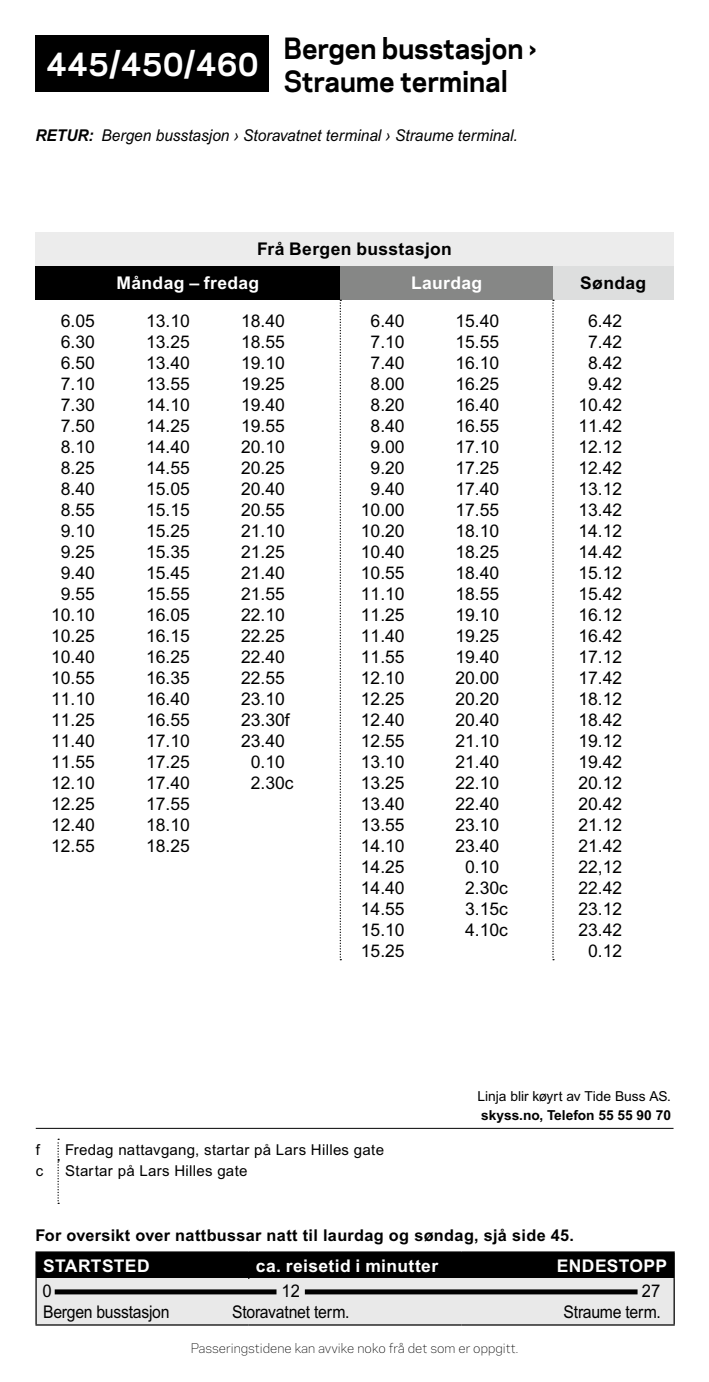
<style>
.page{position:relative;width:709px;height:1382px;background:#fff}
.page>*{position:absolute;margin:0;border:0;box-sizing:border-box;transform-origin:0 0}
.Linjenummer{font:700 30px "Galaxie Polaris";color:#fff}
.Linjenavn_tittel{font:700 27.5px/33px "Galaxie Polaris";letter-spacing:-.005em;color:#000;scale:.95 1}
.t1{font:17.5px/21px "Arial MT Pro";color:#000;text-align:center}
.t2{font:700 17.5px "Arial MT Pro";letter-spacing:.02em;color:#fff}
.t3{font:17.5px "Arial MT Pro";color:#000;scale:.9 1}
.t4{font:700 17.5px/34px "Arial MT Pro";letter-spacing:.02em;color:#000}
.t5{font:17.5px "Arial MT Pro";color:#000;scale:.95 1}
.t6{font:italic 16.25px "Arial MT Pro";color:#000;scale:.95 1}
.t7{font:700 16.25px "Arial MT Pro";letter-spacing:.02em;color:#000}
.t8{font:15px "Arial MT Pro";letter-spacing:.02em;color:#000}
.t9{font:13.75px/18.8px "Arial MT Pro";color:#000}
.t10{font:300 12.5px "Galaxie Polaris";color:#000}
.s1{font-weight:700}
.s2{color:#fff}
</style>
<div class="page">
<hr style="left:36px;top:1128px;width:637px;height:1px;background:#000">
<svg style="left:57px;top:1139px;width:2px;height:65px"></svg>
<div style="left:35px;top:232px;width:638px;height:34px;background:#ececec"></div>
<div style="left:35px;top:266px;width:305px;height:34px;background:#000"></div>
<div style="left:340px;top:266px;width:213px;height:34px;background:#868786"></div>
<div style="left:553px;top:266px;width:120px;height:34px;background:#dddede"></div>
<svg style="left:340px;top:300px;width:1px;height:660px"></svg>
<svg style="left:552px;top:300px;width:2px;height:660px"></svg>
<div style="left:36px;top:1279px;width:638px;height:46px;background:#e9e9e9"></div>
<hr style="left:35px;top:1324px;width:214px;height:2px;background:#000">
<hr style="left:249px;top:1324px;width:212px;height:2px;background:#000">
<hr style="left:461px;top:1324px;width:213px;height:2px;background:#000">
<hr style="left:35px;top:1251px;width:214px;height:2px;background:#000">
<hr style="left:35px;top:1253px;width:2px;height:26px;background:#000">
<hr style="left:249px;top:1251px;width:212px;height:2px;background:#000">
<hr style="left:461px;top:1251px;width:213px;height:2px;background:#000">
<hr style="left:35px;top:1279px;width:2px;height:45px;background:#000">
<hr style="left:673px;top:1279px;width:1px;height:45px;background:#000">
<div style="left:36px;top:1253px;width:638px;height:26px;background:#000"></div>
<div style="left:55px;top:1289px;width:221px;height:5px;background:#000"></div>
<div style="left:305px;top:1289px;width:332px;height:5px;background:#000"></div>
<div style="left:35px;top:35px;width:234px;height:57px;background:#000"></div>
<p class="Linjenummer" style="left:46px;top:42px;width:214px">445/450/460</p>
<p class="Linjenavn_tittel" style="left:283px;top:30px;width:268px">Bergen busstasjon ›<br>Straume terminal</p>
<p class="t6" style="left:35px;top:126px;width:509px"><span class="s1">RETUR:</span> Bergen busstasjon › Storavatnet terminal › Straume terminal.</p>
<p class="t4" style="left:116px;top:232px;width:337px;text-indent:141px">Frå Bergen busstasjon<br><span class="s2">Måndag – fredag</span></p>
<p class="t2" style="left:411px;top:273px;width:73px">Laurdag</p>
<p class="t4" style="left:580px;top:266px;width:68px">Søndag</p>
<p class="t1" style="left:51px;top:312px;width:45px">6.05<br>6.30<br>6.50<br>7.10<br>7.30<br>7.50<br>8.10<br>8.25<br>8.40<br>8.55<br>9.10<br>9.25<br>9.40<br>9.55<br>10.10<br>10.25<br>10.40<br>10.55<br>11.10<br>11.25<br>11.40<br>11.55<br>12.10<br>12.25<br>12.40<br>12.55</p>
<p class="t1" style="left:146px;top:312px;width:45px;text-align:justify">13.10<br>13.25<br>13.40<br>13.55<br>14.10<br>14.25<br>14.40<br>14.55<br>15.05<br>15.15<br>15.25<br>15.35<br>15.45<br>15.55<br>16.05<br>16.15<br>16.25<br>16.35<br>16.40<br>16.55<br>17.10<br>17.25<br>17.40<br>17.55<br>18.10<br>18.25</p>
<p class="t1" style="left:241px;top:312px;width:54px">18.40<br>18.55<br>19.10<br>19.25<br>19.40<br>19.55<br>20.10<br>20.25<br>20.40<br>20.55<br>21.10<br>21.25<br>21.40<br>21.55<br>22.10<br>22.25<br>22.40<br>22.55<br>23.10<br>23.30f<br>23.40<br>0.10<br>2.30c</p>
<p class="t1" style="left:361px;top:312px;width:45px">6.40<br>7.10<br>7.40<br>8.00<br>8.20<br>8.40<br>9.00<br>9.20<br>9.40<br>10.00<br>10.20<br>10.40<br>10.55<br>11.10<br>11.25<br>11.40<br>11.55<br>12.10<br>12.25<br>12.40<br>12.55<br>13.10<br>13.25<br>13.40<br>13.55<br>14.10<br>14.25<br>14.40<br>14.55<br>15.10<br>15.25</p>
<p class="t1" style="left:455px;top:312px;width:54px">15.40<br>15.55<br>16.10<br>16.25<br>16.40<br>16.55<br>17.10<br>17.25<br>17.40<br>17.55<br>18.10<br>18.25<br>18.40<br>18.55<br>19.10<br>19.25<br>19.40<br>20.00<br>20.20<br>20.40<br>21.10<br>21.40<br>22.10<br>22.40<br>23.10<br>23.40<br>0.10<br>2.30c<br>3.15c<br>4.10c</p>
<p class="t1" style="left:578px;top:312px;width:45px">6.42<br>7.42<br>8.42<br>9.42<br>10.42<br>11.42<br>12.12<br>12.42<br>13.12<br>13.42<br>14.12<br>14.42<br>15.12<br>15.42<br>16.12<br>16.42<br>17.12<br>17.42<br>18.12<br>18.42<br>19.12<br>19.42<br>20.12<br>20.42<br>21.12<br>21.42<br>22,12<br>22.42<br>23.12<br>23.42<br>0.12</p>
<p class="t8" style="left:36px;top:1141px;width:6px">f</p>
<p class="t8" style="left:65px;top:1141px;width:320px">Fredag nattavgang, startar på Lars Hilles gate</p>
<p class="t8" style="left:36px;top:1162px;width:9px">c</p>
<p class="t8" style="left:65px;top:1162px;width:184px">Startar på Lars Hilles gate</p>
<p class="t9" style="left:477px;top:1088px;width:195px">Linja blir køyrt av Tide Buss AS. <span class="s1">skyss.no, Telefon 55 55 90 70</span></p>
<p class="t7" style="left:35px;top:1226px;width:540px">For oversikt over nattbussar natt til laurdag og søndag, sjå side 45.</p>
<p class="t2" style="left:43px;top:1255px;width:108px">STARTSTED</p>
<p class="t2" style="left:256px;top:1255px;width:184px">ca. reisetid i minutter</p>
<p class="t2" style="left:557px;top:1255px;width:112px">ENDESTOPP</p>
<p class="t3" style="left:43px;top:1302px;width:142px">Bergen busstasjon</p>
<p class="t3" style="left:232px;top:1302px;width:132px">Storavatnet term.</p>
<p class="t3" style="left:563px;top:1302px;width:110px">Straume term.</p>
<p class="t5" style="left:43px;top:1281px;width:11px">0</p>
<p class="t5" style="left:281px;top:1281px;width:21px">12</p>
<p class="t5" style="left:642px;top:1281px;width:21px">27</p>
<p class="t10" style="left:191px;top:1339px;width:329px">Passeringstidene kan avvike noko frå det som er oppgitt.</p>
</div>
